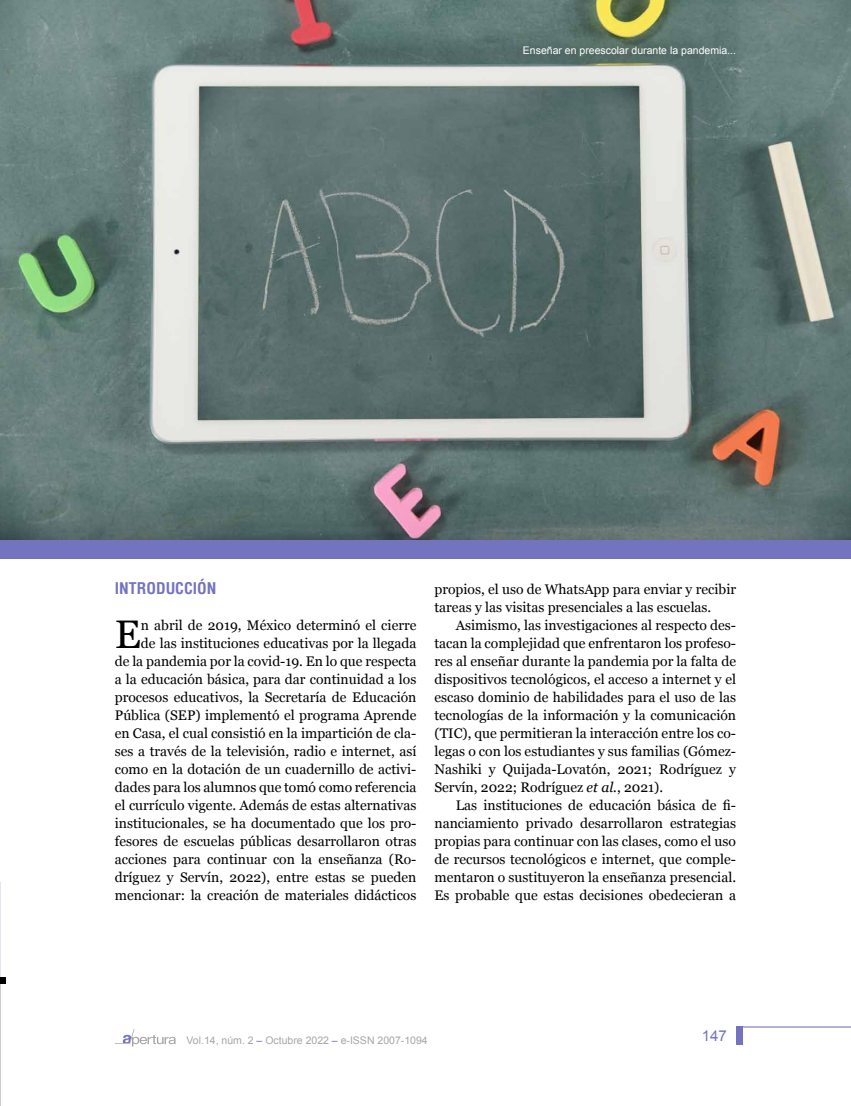
<style>
.page{position:relative;width:851px;height:1106px;background:#fff}
.page>*{position:absolute;margin:0;border:0;box-sizing:border-box;transform-origin:0 0}
.t1{font:39.9px "Georgia";color:#000}
.t2{font:700 condensed 15.75px "Helvetica";color:#7473c0}
.t3{font:15px "Arial";color:#7473c0}
.t4{font:13.8px/18px "Georgia";color:#000;text-align:justify}
.t5{font:10.5px "Arial";color:#a6a6a6}
.t6{font:10.5px "Arial";color:#fff}
.s1{font-style:italic}
.s2{color:#7473c0}
</style>
<div class="page">
<svg style="left:115px;top:1029px;width:60px;height:17px"></svg>
<hr style="left:738px;top:1026px;width:112px;height:1px;background:#7473c0">
<div style="left:736px;top:1026px;width:6px;height:18px;background:#7473c0"></div>
<img style="left:0;top:0;width:850px;height:540px">
<hr style="left:0;top:36px;width:1px;height:54px;background:#fff">
<hr style="left:0;top:882px;width:1px;height:98px;background:#e3e3f2">
<hr style="left:0;top:980px;width:1px;height:126px;background:#ccc">
<div style="left:0;top:976px;width:6px;height:7px;background:#000"></div>
<div style="left:0;top:540px;width:850px;height:18px;background:#7473c0"></div>
<p class="t6" style="left:523px;top:43px;width:215px">Enseñar en preescolar durante la pandemia...</p>
<p class="t2" style="left:115px;top:578px;width:103px">INTRODUCCIÓN</p>
<h1 class="t1" style="left:115px;top:605px;width:28px">E</h1>
<p class="t4" style="left:115px;top:616px;width:303px;text-align:right">n abril de 2019, México determinó el cierre<br>de las instituciones educativas por la llegada<br>de la pandemia por la covid-19. En lo que respecta a la educación básica, para dar continuidad a los procesos educativos, la Secretaría de Educación Pública (SEP) implementó el programa Aprende en Casa, el cual consistió en la impartición de cla&shy;ses a través de la televisión, radio e internet, así como en la dotación de un cuadernillo de activi&shy;dades para los alumnos que tomó como referencia el currículo vigente. Además de estas alternativas institucionales, se ha documentado que los pro&shy;fesores de escuelas públicas desarrollaron otras acciones para continuar con la enseñanza (Ro&shy;dríguez y Servín, 2022), entre estas se pueden mencionar: la creación de materiales didácticos</p>
<p class="t4" style="left:434px;top:580px;width:303px">propios, el uso de WhatsApp para enviar y recibir tareas y las visitas presenciales a las escuelas.</p>
<p class="t4" style="left:434px;top:616px;width:303px;text-indent:21px">Asimismo, las investigaciones al respecto des&shy;tacan la complejidad que enfrentaron los profeso&shy;res al enseñar durante la pandemia por la falta de dispositivos tecnológicos, el acceso a internet y el escaso dominio de habilidades para el uso de las tecnologías de la información y la comunicación (TIC), que permitieran la interacción entre los co&shy;legas o con los estudiantes y sus familias (Gómez-Nashiki y Quijada-Lovatón, 2021; Rodríguez y Servín, 2022; Rodríguez <span class="s1">et al.</span>, 2021).</p>
<p class="t4" style="left:434px;top:796px;width:303px;text-indent:21px">Las instituciones de educación básica de fi&shy;nanciamiento privado desarrollaron estrategias propias para continuar con las clases, como el uso de recursos tecnológicos e internet, que comple&shy;mentaron o sustituyeron la enseñanza presencial.<br>Es probable que estas decisiones obedecieran a</p>
<p class="t5" style="left:186px;top:1033px;width:243px">Vol.14, núm. 2 <span class="s2">–</span> Octubre 2022 <span class="s2">–</span> e-ISSN 2007-1094</p>
<p class="t3" style="left:701px;top:1026px;width:27px">147</p>
</div>
